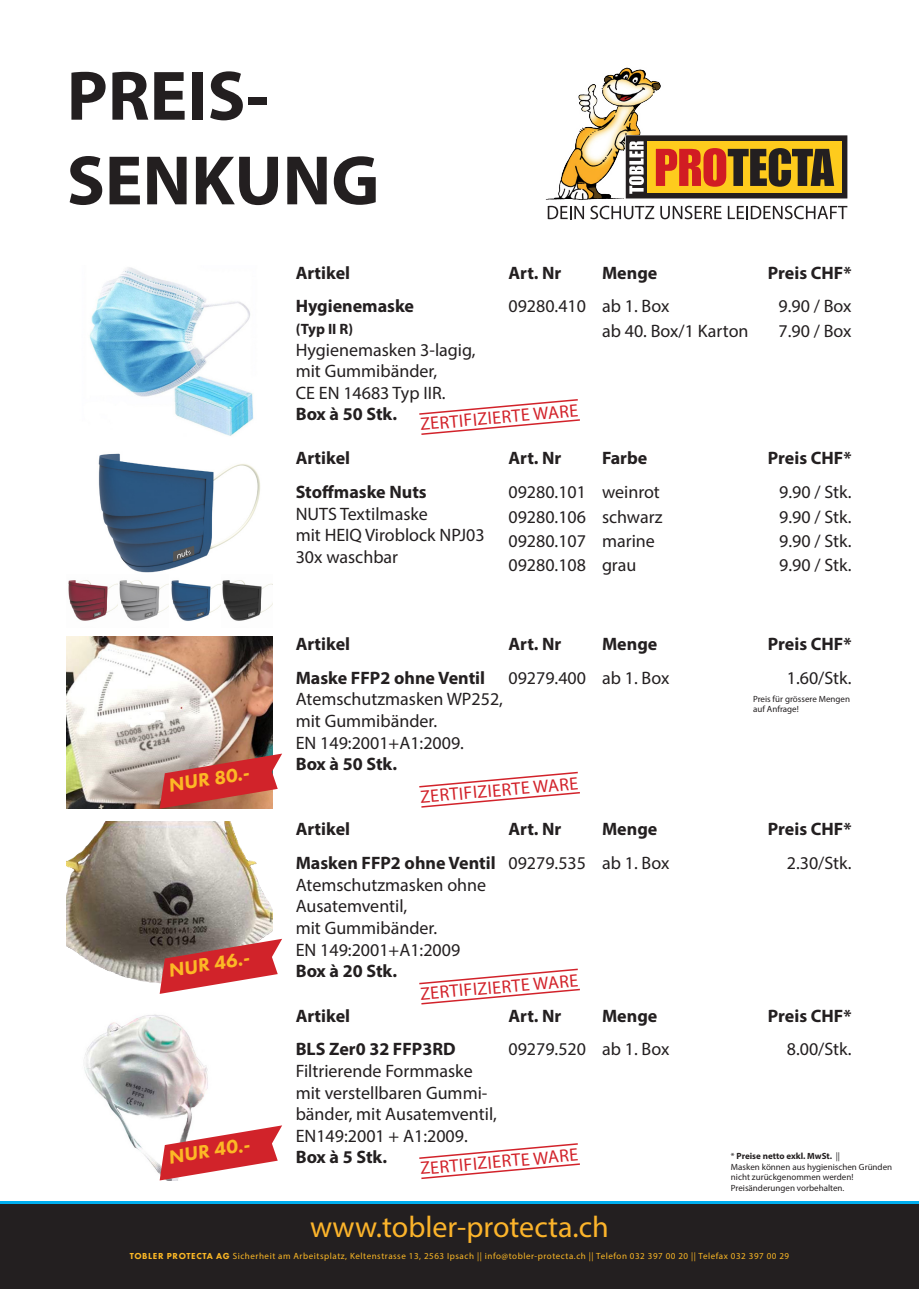
<style>
.page{position:relative;width:919px;height:1289px;background:#fff}
.page>*{position:absolute;margin:0;border:0;box-sizing:border-box;transform-origin:0 0}
.t1{font:700 70.5px/84.6px "Myriad Pro";color:#231f20}
.t2{font:30px "Myriad Pro";color:#fcb42b}
.PREIS{font:italic 800 19.5px "Futura PT";color:#fcb825}
.t3{font:18px/21.6px "Myriad Pro";color:#231f20}
.t4{font:700 18px "Myriad Pro";color:#231f20}
.t5{font:18px "Myriad Pro";color:#d2222a}
.t6{font:700 15px "Myriad Pro";color:#231f20}
.t7{font:9px "Myriad Pro";letter-spacing:.06em;color:#fcb825}
.t8{font:9px/10.8px "Myriad Pro";color:#231f20}
.t9{font:700 9px "Myriad Pro";color:#231f20}
.s1{font-weight:700}
.s2{font-weight:400}
.s3{font-family:"Futura PT";font-weight:800}
</style>
<div class="page">
<img style="left:89px;top:267px;width:164px;height:169px">
<img style="left:67px;top:821px;width:205px;height:173px">
<img style="left:67px;top:636px;width:205px;height:172px">
<img style="left:84px;top:1014px;width:124px;height:166px">
<div style="left:0;top:1203px;width:918px;height:85px;background:#231f20"></div>
<hr style="left:0;top:1201px;width:918px;height:2px;background:#00aeef">
<img style="left:68px;top:580px;width:204px;height:41px">
<img style="left:98px;top:453px;width:162px;height:120px">
<svg style="left:160px;top:938px;width:122px;height:55px"></svg>
<svg style="left:160px;top:753px;width:122px;height:55px;background:#c75551"></svg>
<svg style="left:160px;top:1125px;width:122px;height:55px"></svg>
<img style="left:546px;top:67px;width:300px;height:133px">
<svg style="left:625px;top:135px;width:222px;height:63px;background:#9c6d2a"></svg>
<svg style="left:547px;top:206px;width:37px;height:13px"></svg>
<svg style="left:590px;top:206px;width:64px;height:13px"></svg>
<svg style="left:660px;top:206px;width:61px;height:13px"></svg>
<svg style="left:727px;top:206px;width:120px;height:13px"></svg>
<svg style="left:419px;top:968px;width:161px;height:37px"></svg>
<svg style="left:419px;top:771px;width:161px;height:37px"></svg>
<svg style="left:419px;top:399px;width:161px;height:36px"></svg>
<svg style="left:419px;top:1143px;width:161px;height:36px"></svg>
<p class="t1" style="left:67px;top:51px;width:314px">PREIS-<br>SENKUNG</p>
<p class="t4" style="left:296px;top:261px;width:56px">Artikel</p>
<p class="t4" style="left:508px;top:261px;width:55px">Art. Nr</p>
<p class="t4" style="left:767px;top:261px;width:85px">Preis CHF*</p>
<p class="t4" style="left:296px;top:294px;width:120px">Hygienemaske</p>
<p class="t6" style="left:296px;top:319px;width:59px">(Typ II R)</p>
<p class="t3" style="left:296px;top:338px;width:181px">Hygienemasken 3-lagig, mit Gummibänder,<br>CE EN 14683 Typ IIR.</p>
<p class="t4" style="left:296px;top:402px;width:103px">Box à 50 Stk.</p>
<p class="t4" style="left:602px;top:261px;width:57px">Menge</p>
<p class="t3" style="left:602px;top:295px;width:69px">ab 1. Box</p>
<p class="t3" style="left:602px;top:320px;width:148px">ab 40. Box/1 Karton</p>
<p class="t3" style="left:778px;top:320px;width:75px">7.90 / Box</p>
<p class="t3" style="left:508px;top:295px;width:79px">09280.410</p>
<p class="t3" style="left:778px;top:295px;width:75px">9.90 / Box</p>
<p class="t5" style="left:419px;top:413px;width:160px;rotate:-5deg">ZERTIFIZIERTE WARE</p>
<p class="PREIS" style="left:167px;top:773px;width:83px;rotate:-9deg">NUR 80.-</p>
<p class="PREIS" style="left:167px;top:958px;width:83px;rotate:-9deg">NUR 46.-</p>
<p class="PREIS" style="left:167px;top:1145px;width:83px;rotate:-9deg">NUR 40.-</p>
<p class="t4" style="left:296px;top:446px;width:56px">Artikel</p>
<p class="t4" style="left:508px;top:446px;width:55px">Art. Nr</p>
<p class="t3" style="left:508px;top:481px;width:79px">09280.101</p>
<p class="t3" style="left:508px;top:505px;width:79px">09280.106</p>
<p class="t3" style="left:508px;top:530px;width:79px">09280.107</p>
<p class="t3" style="left:508px;top:554px;width:79px">09280.108</p>
<p class="t3" style="left:296px;top:481px;width:190px"><span class="s1">Stoffmaske Nuts<br></span>NUTS Textilmaske<br>mit HEIQ Viroblock NPJ03</p>
<p class="t3" style="left:296px;top:546px;width:104px">30x waschbar</p>
<p class="t4" style="left:602px;top:446px;width:47px">Farbe</p>
<p class="t3" style="left:602px;top:481px;width:59px">weinrot</p>
<p class="t3" style="left:602px;top:505px;width:62px">schwarz</p>
<p class="t3" style="left:602px;top:530px;width:54px">marine</p>
<p class="t3" style="left:602px;top:554px;width:36px">grau</p>
<p class="t4" style="left:767px;top:446px;width:85px">Preis CHF*</p>
<p class="t3" style="left:779px;top:481px;width:74px">9.90 / Stk.</p>
<p class="t3" style="left:779px;top:505px;width:74px">9.90 / Stk.</p>
<p class="t3" style="left:779px;top:530px;width:74px">9.90 / Stk.</p>
<p class="t3" style="left:779px;top:554px;width:74px">9.90 / Stk.</p>
<p class="t4" style="left:296px;top:632px;width:56px">Artikel</p>
<p class="t4" style="left:508px;top:632px;width:55px">Art. Nr</p>
<p class="t3" style="left:508px;top:666px;width:79px">09279.400</p>
<p class="t4" style="left:767px;top:632px;width:85px">Preis CHF*</p>
<p class="t4" style="left:602px;top:632px;width:57px">Menge</p>
<p class="t3" style="left:602px;top:666px;width:69px">ab 1. Box</p>
<p class="t4" style="left:296px;top:666px;width:191px">Maske FFP2 ohne Ventil</p>
<p class="t3" style="left:786px;top:666px;width:66px">1.60/Stk.</p>
<p class="t3" style="left:296px;top:688px;width:209px">Atemschutzmasken WP252, mit Gummibänder.</p>
<p class="t3" style="left:296px;top:731px;width:170px">EN 149:2001+A1:2009.<br><span class="s1">Box à 50 Stk.</span></p>
<p class="t8" style="left:753px;top:693px;width:99px">Preis für grössere Mengen auf Anfrage!</p>
<p class="t5" style="left:419px;top:786px;width:160px;rotate:-5deg">ZERTIFIZIERTE WARE</p>
<p class="t4" style="left:296px;top:817px;width:56px">Artikel</p>
<p class="t4" style="left:508px;top:817px;width:55px">Art. Nr</p>
<p class="t3" style="left:508px;top:852px;width:79px">09279.535</p>
<p class="t4" style="left:767px;top:817px;width:85px">Preis CHF*</p>
<p class="t4" style="left:602px;top:817px;width:57px">Menge</p>
<p class="t3" style="left:602px;top:852px;width:69px">ab 1. Box</p>
<p class="t4" style="left:296px;top:851px;width:201px">Masken FFP2 ohne Ventil</p>
<p class="t3" style="left:786px;top:852px;width:66px">2.30/Stk.</p>
<p class="t3" style="left:296px;top:873px;width:192px">Atemschutzmasken ohne<br>Ausatemventil,<br>mit Gummibänder.<br>EN 149:2001+A1:2009<br><span class="s1">Box à 20 Stk.</span></p>
<p class="t5" style="left:419px;top:982px;width:160px;rotate:-5deg">ZERTIFIZIERTE WARE</p>
<p class="t4" style="left:296px;top:1003px;width:56px">Artikel</p>
<p class="t4" style="left:508px;top:1003px;width:55px">Art. Nr</p>
<p class="t3" style="left:508px;top:1038px;width:79px">09279.520</p>
<p class="t4" style="left:767px;top:1003px;width:85px">Preis CHF*</p>
<p class="t4" style="left:602px;top:1003px;width:57px">Menge</p>
<p class="t3" style="left:602px;top:1038px;width:69px">ab 1. Box</p>
<p class="t4" style="left:296px;top:1037px;width:161px">BLS Zer0 32 FFP3RD</p>
<p class="t3" style="left:786px;top:1038px;width:66px">8.00/Stk.</p>
<p class="t3" style="left:296px;top:1059px;width:203px">Filtrierende Formmaske mit verstellbaren Gummi&shy;bänder, mit Ausatemventil,<br>EN149:2001 + A1:2009.<br><span class="s1">Box à 5 Stk.</span></p>
<p class="t5" style="left:419px;top:1157px;width:160px;rotate:-5deg">ZERTIFIZIERTE WARE</p>
<p class="t9" style="left:730px;top:1149px;width:111px"><span class="s2">*</span> Preise netto exkl. MwSt. <span class="s2">||</span></p>
<p class="t8" style="left:730px;top:1161px;width:163px">Masken können aus hygienischen Gründen nicht zurückgenommen werden!<br>Preisänderungen vorbehalten.</p>
<p class="t2" style="left:310px;top:1207px;width:300px">www.tobler-protecta.ch</p>
<p class="t7" style="left:130px;top:1250px;width:661px"><span class="s3">TOBLER PROTECTA AG</span> Sicherheit am Arbeitsplatz, Keltenstrasse 13, 2563 Ipsach || info@tobler-protecta.ch || Telefon 032 397 00 20 || Telefax 032 397 00 29</p>
</div>
